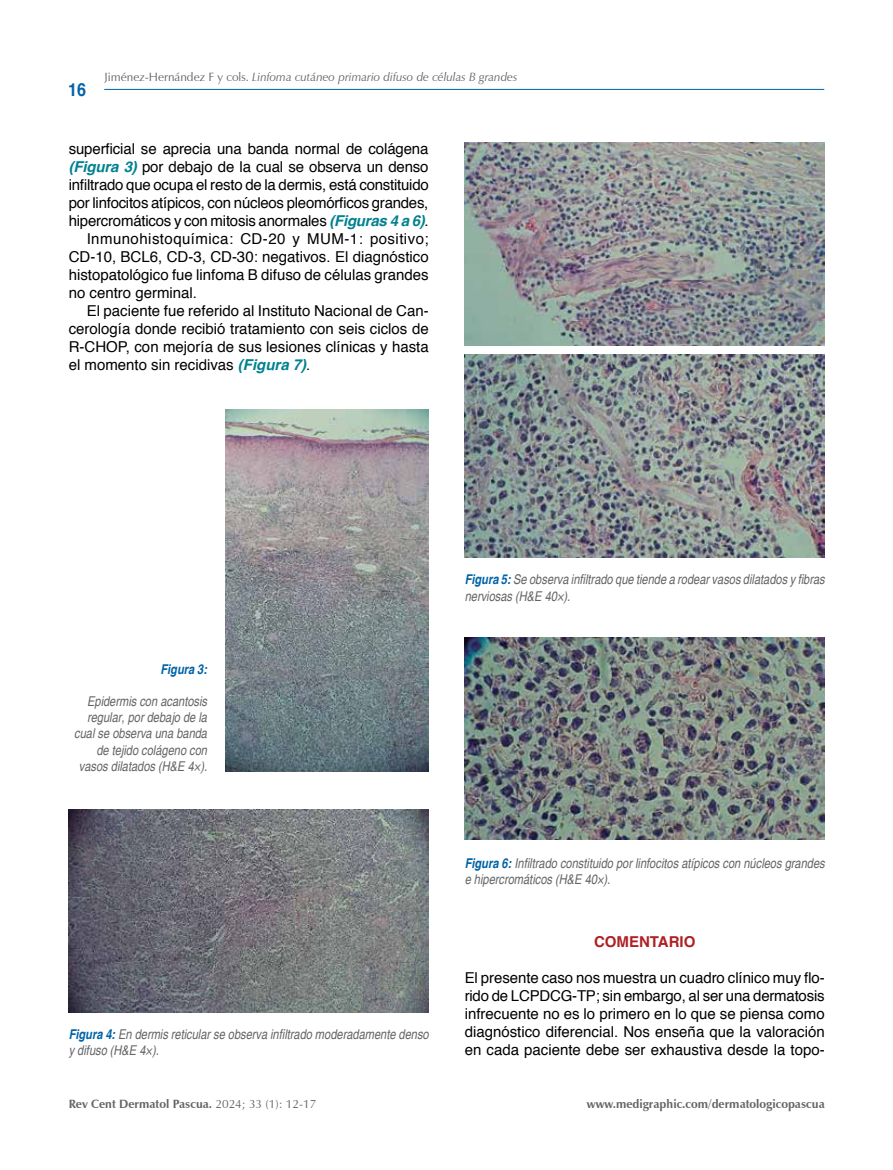
<style>
.page{position:relative;width:893px;height:1170px;background:#fff}
.page>*{position:absolute;margin:0;border:0;box-sizing:border-box;transform-origin:0 0}
.t1{font:700 18px "Helvetica";color:#0063a7;scale:.9 1}
.t2{font:15px/18px "Helvetica";color:#000;text-align:justify}
.t3{font:15px "Helvetica";letter-spacing:.03em;color:#000}
.t4{font:700 15px "Helvetica";color:#ae2024}
.t5{font:italic condensed 13.5px/16.2px "Helvetica";color:#636466}
.t6{font:italic 700 condensed 13.5px "Helvetica";color:#0063a7}
.t7{font:700 12px "Zapf Humanist 601 BT";color:#636466}
.t8{font:italic 12px "Zapf Humanist 601 BT";color:#636466}
.s1{font-style:normal}
.s2{font-weight:700;font-style:italic;color:#008290}
.s3{font-weight:700;color:#0063a7}
.s4{font-weight:400}
</style>
<div class="page">
<hr style="left:104px;top:89px;width:720px;height:1px;background:#0063a7">
<img style="left:465px;top:143px;width:360px;height:202px">
<img style="left:465px;top:354px;width:360px;height:203px">
<img style="left:465px;top:637px;width:360px;height:202px">
<img style="left:225px;top:410px;width:204px;height:361px">
<img style="left:69px;top:809px;width:360px;height:203px">
<p class="t1" style="left:68px;top:75px;width:22px">16</p>
<p class="t8" style="left:105px;top:70px;width:414px"><span class="s1">Jiménez-Hernández F y cols.</span> Linfoma cutáneo primario difuso de células B grandes</p>
<p class="t2" style="left:69px;top:140px;width:361px">superficial se aprecia una banda normal de colágena</p>
<p class="t2" style="left:69px;top:158px;width:361px"><span class="s2">(Figura 3)</span> por debajo de la cual se observa un denso</p>
<p class="t2" style="left:69px;top:176px;width:362px">infiltrado que ocupa el resto de la dermis, está constituido</p>
<p class="t2" style="left:69px;top:194px;width:361px">por linfocitos atípicos, con núcleos pleomórficos grandes,</p>
<p class="t2" style="left:69px;top:212px;width:362px">hipercromáticos y con mitosis anormales <span class="s2">(Figuras 4 a 6)</span>.</p>
<p class="t3" style="left:87px;top:227px;width:343px">Inmunohistoquímica: CD-20 y MUM-1: positivo;</p>
<p class="t2" style="left:69px;top:248px;width:361px">CD-10, BCL6, CD-3, CD-30: negativos. El diagnóstico</p>
<p class="t2" style="left:69px;top:266px;width:361px">histopatológico fue linfoma B difuso de células grandes</p>
<p class="t2" style="left:69px;top:284px;width:130px">no centro germinal.</p>
<p class="t2" style="left:87px;top:302px;width:343px">El paciente fue referido al Instituto Nacional de Can-</p>
<p class="t2" style="left:69px;top:320px;width:361px">cerología donde recibió tratamiento con seis ciclos de</p>
<p class="t2" style="left:69px;top:338px;width:361px">R-CHOP, con mejoría de sus lesiones clínicas y hasta</p>
<p class="t2" style="left:69px;top:356px;width:243px">el momento sin recidivas <span class="s2">(Figura 7)</span>.</p>
<p class="t6" style="left:160px;top:660px;width:48px">Figura 3:</p>
<p class="t5" style="left:74px;top:693px;width:134px;text-align:right">Epidermis con acantosis regular, por debajo de la cual se observa una banda de tejido colágeno con vasos dilatados (H&amp;E 4×).</p>
<p class="t5" style="left:69px;top:1026px;width:361px"><span class="s3">Figura 4:</span> En dermis reticular se observa infiltrado moderadamente denso y difuso (H&amp;E 4×).</p>
<p class="t5" style="left:465px;top:571px;width:361px"><span class="s3">Figura 5:</span> Se observa infiltrado que tiende a rodear vasos dilatados y fibras nerviosas (H&amp;E 40×).</p>
<p class="t5" style="left:465px;top:854px;width:361px"><span class="s3">Figura 6:</span> Infiltrado constituido por linfocitos atípicos con núcleos grandes e hipercromáticos (H&amp;E 40×).</p>
<p class="t4" style="left:594px;top:929px;width:103px">COMENTARIO</p>
<p class="t2" style="left:465px;top:969px;width:362px">El presente caso nos muestra un cuadro clínico muy flo&shy;rido de LCPDCG-TP; sin embargo, al ser una dermatosis infrecuente no es lo primero en lo que se piensa como diagnóstico diferencial. Nos enseña que la valoración en cada paciente debe ser exhaustiva desde la topo-</p>
<p class="t7" style="left:69px;top:1096px;width:249px">Rev Cent Dermatol Pascua. <span class="s4">2024; 33 (1): 12-17</span></p>
<p class="t7" style="left:587px;top:1096px;width:239px">www.medigraphic.com/dermatologicopascua</p>
</div>
